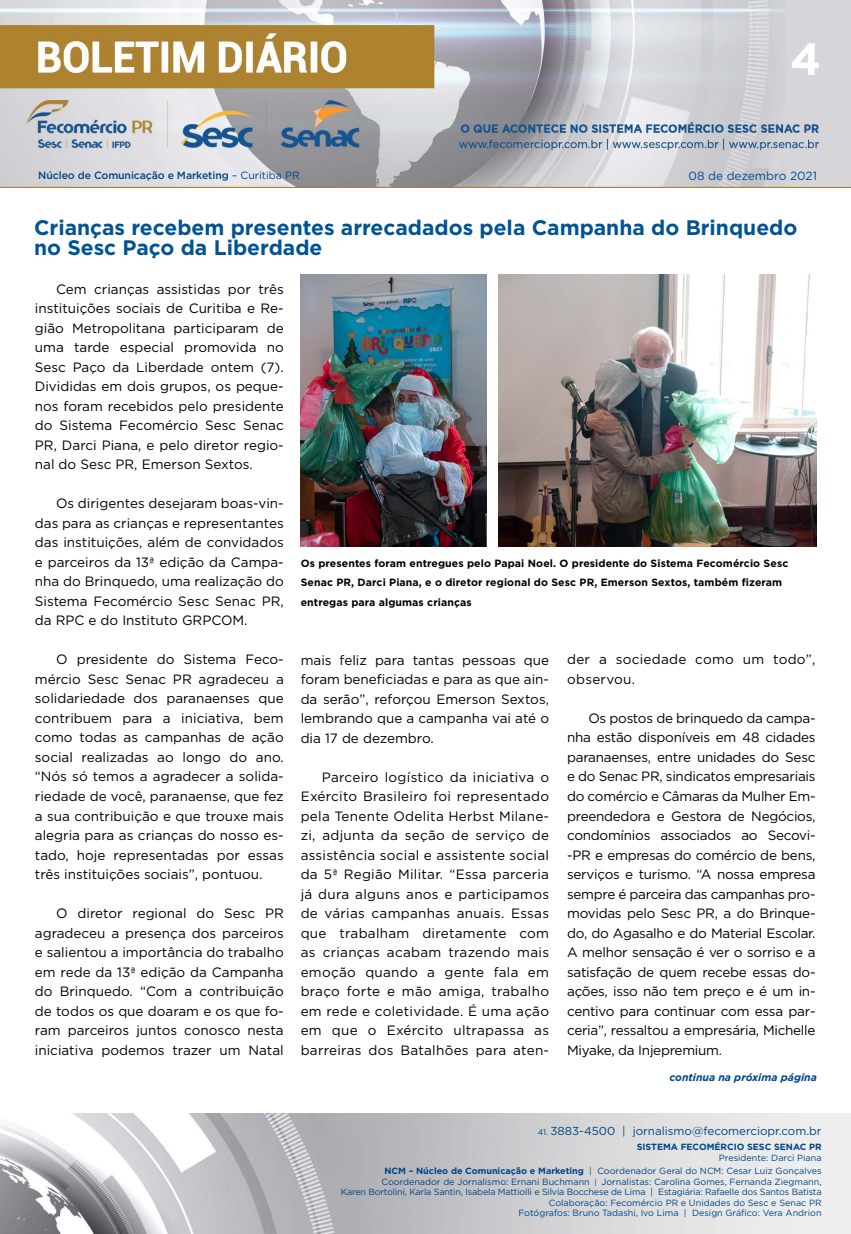
<style>
.page{position:relative;width:851px;height:1234px;background:#fff}
.page>*{position:absolute;margin:0;border:0;box-sizing:border-box;transform-origin:0 0}
.t1{font:700 45px "Gotham";color:#fff}
.t2{font:700 21px/19.5px "Gotham";color:#005493}
.t3{font:13.5px/19.5px "Gotham";color:#000;text-align:justify}
.t4{font:13.5px/19.5px "Gotham";letter-spacing:.02em;color:#000}
.t5{font:11.85px "Gotham";color:#004a93}
.t6{font:11.55px "Gotham";color:#004587}
.t7{font:700 10.5px/19.5px "Gotham";letter-spacing:.01em;color:#000}
.t8{font:500 10.5px "Gotham";letter-spacing:-.01em;color:#004587}
.t9{font:italic 700 10.5px "Gotham";color:#004587}
.t10{font:9px/10.5px "Gotham";color:#004587;text-align:right}
.t11{font:700 9px "Gotham";color:#004587}
.s1{font-weight:400}
.s2{font-size:8.25px}
.s3{font-weight:700}
.s4{font-size:7.65px}
</style>
<div class="page">
<img style="left:0;top:0;width:850px;height:188px">
<img style="left:0;top:1113px;width:850px;height:120px">
<img style="left:301px;top:274px;width:185px;height:272px">
<img style="left:498px;top:274px;width:318px;height:272px">
<h1 class="t1" style="left:790px;top:29px;width:33px">4</h1>
<p class="t8" style="left:38px;top:168px;width:263px">Núcleo de Comunicação e Marketing <span class="s1">– Curitiba PR</span></p>
<p class="t5" style="left:688px;top:168px;width:130px">08 de dezembro 2021</p>
<h2 class="t2" style="left:34px;top:218px;width:764px">Crianças recebem presentes arrecadados pela Campanha do Brinquedo no Sesc Paço da Liberdade</h2>
<p class="t3" style="left:35px;top:279px;width:250px;text-indent:21px">Cem crianças assistidas por três instituições sociais de Curitiba e Re&shy;gião Metropolitana participaram de uma tarde especial promovida no Sesc Paço da Liberdade ontem (7).<br>Divididas em dois grupos, os peque&shy;nos foram recebidos pelo presidente do Sistema Fecomércio Sesc Senac PR, Darci Piana, e pelo diretor regio&shy;nal do Sesc PR, Emerson Sextos.</p>
<p class="t3" style="left:35px;top:493px;width:250px;text-indent:21px">Os dirigentes desejaram boas-vin&shy;das para as crianças e representantes das instituições, além de convidados e parceiros da 13ª edição da Campa&shy;nha do Brinquedo, uma realização do Sistema Fecomércio Sesc Senac PR, da RPC e do Instituto GRPCOM.</p>
<p class="t3" style="left:35px;top:649px;width:250px;text-indent:21px">O presidente do Sistema Feco&shy;mércio Sesc Senac PR agradeceu a solidariedade dos paranaenses que contribuem para a iniciativa, bem como todas as campanhas de ação social realizadas ao longo do ano. “Nós só temos a agradecer a solida&shy;riedade de você, paranaense, que fez a sua contribuição e que trouxe mais alegria para as crianças do nosso es&shy;tado, hoje representadas por essas três instituições sociais”, pontuou.</p>
<p class="t3" style="left:35px;top:903px;width:250px;text-indent:21px">O diretor regional do Sesc PR agradeceu a presença dos parceiros e salientou a importância do trabalho em rede da 13ª edição da Campanha do Brinquedo. “Com a contribuição de todos os que doaram e os que fo&shy;ram parceiros juntos conosco nesta iniciativa podemos trazer um Natal</p>
<p class="t7" style="left:300px;top:553px;width:489px">Os presentes foram entregues pelo Papai Noel. O presidente do Sistema Fecomércio Sesc<br>Senac PR, Darci Piana, e o diretor regional do Sesc PR, Emerson Sextos, também fizeram entregas para algumas crianças</p>
<p class="t3" style="left:300px;top:649px;width:250px">mais feliz para tantas pessoas que foram beneficiadas e para as que ain&shy;da serão”, reforçou Emerson Sextos, lembrando que a campanha vai até o dia 17 de dezembro.</p>
<p class="t3" style="left:300px;top:766px;width:250px;text-indent:21px">Parceiro logístico da iniciativa o Exército Brasileiro foi representado pela Tenente Odelita Herbst Milane&shy;zi, adjunta da seção de serviço de assistência social e assistente social da 5ª Região Militar. “Essa parceria já dura alguns anos e participamos de várias campanhas anuais. Essas que trabalham diretamente com as crianças acabam trazendo mais emoção quando a gente fala em braço forte e mão amiga, trabalho em rede e coletividade. É uma ação em que o Exército ultrapassa as barreiras dos Batalhões para aten-</p>
<p class="t4" style="left:567px;top:649px;width:250px">der a sociedade como um todo”, observou.</p>
<p class="t3" style="left:567px;top:708px;width:250px;text-indent:21px">Os postos de brinquedo da campa&shy;nha estão disponíveis em 48 cidades paranaenses, entre unidades do Sesc e do Senac PR, sindicatos empresariais do comércio e Câmaras da Mulher Em&shy;preendedora e Gestora de Negócios, condomínios associados ao Secovi--PR e empresas do comércio de bens, serviços e turismo. “A nossa empresa sempre é parceira das campanhas pro&shy;movidas pelo Sesc PR, a do Brinque&shy;do, do Agasalho e do Material Escolar.<br>A melhor sensação é ver o sorriso e a satisfação de quem recebe essas do&shy;ações, isso não tem preço e é um in&shy;centivo para continuar com essa par&shy;ceria”, ressaltou a empresária, Michelle Miyake, da Injepremium.</p>
<p class="t9" style="left:669px;top:1069px;width:149px">continua na próxima página</p>
<p class="t6" style="left:537px;top:1123px;width:285px"><span class="s2">41.</span> 3883-4500 | jornalismo@fecomerciopr.com.br</p>
<p class="t11" style="left:636px;top:1140px;width:186px">SISTEMA FECOMÉRCIO SESC SENAC PR</p>
<p class="t10" style="left:384px;top:1150px;width:438px;line-height:13.5px">Presidente: Darci Piana<br><span class="s3">NCM – Núcleo de Comunicação e Marketing</span> | Coordenador Geral do NCM: Cesar Luiz Gonçalves</p>
<p class="t10" style="left:341px;top:1175px;width:482px">Coordenador de Jornalismo: Ernani Buchmann <span class="s4">|</span> Jornalistas: Carolina Gomes, Fernanda Ziegmann,<br>Karen Bortolini, Karla Santin, Isabela Mattiolli e Silvia Bocchese de Lima | Estagiária: Rafaelle dos Santos Batista Colaboração: Fecomércio PR e Unidades do Sesc e Senac PR<br>Fotógrafos: Bruno Tadashi, Ivo Lima | Design Gráfico: Vera Andrion</p>
</div>
